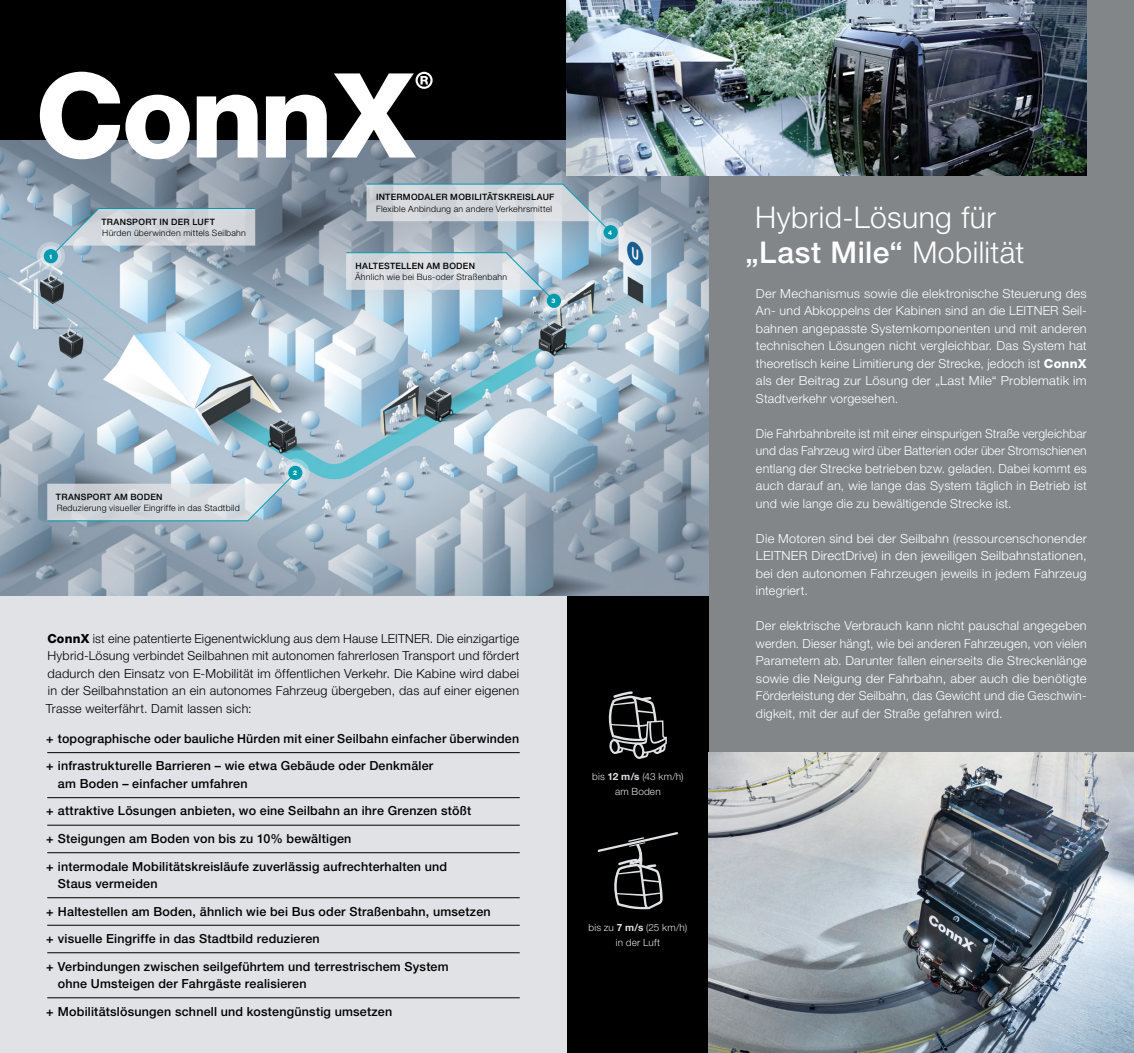
<style>
.page{position:relative;width:1134px;height:1053px;background:#fff}
.page>*{position:absolute;margin:0;border:0;box-sizing:border-box;transform-origin:0 0}
.t1{font:500 30px "Helvetica Neue LT";letter-spacing:.02em;color:#fff}
.t2{font:300 30px "Helvetica Neue LT";letter-spacing:.015em;color:#fff}
.t3{font:300 12.5px/17.5px "Helvetica Neue LT";letter-spacing:.015em;color:#fff;text-align:justify}
.t4{font:500 12.5px/17.5px "Helvetica Neue LT";letter-spacing:.02em;color:#000}
.t5{font:300 12.5px/17.5px "Helvetica Neue LT";letter-spacing:.015em;color:#000;text-align:justify}
.t6{font:300 12.5px/17.5px "Helvetica Neue LT";letter-spacing:.015em;color:#fff;text-align:justify;scale:1.04 1}
.t7{font:300 10px/15px "Helvetica Neue LT";letter-spacing:.015em;color:#e1e2e5;text-align:center}
.t8{font:300 8.75px "Helvetica Neue LT";letter-spacing:.03em;color:#000}
.t9{font:500 8.75px "Helvetica Neue LT";letter-spacing:.03em;color:#000}
.t10{font:800 6.25px "Helvetica Neue LT";color:#fff}
.s1{font-weight:800}
.s2{font-weight:700}
.s3{font-weight:300}
</style>
<div class="page">
<div style="left:567px;top:595px;width:142px;height:457px;background:#000"></div>
<img style="left:567px;top:175px;width:142px;height:420px">
<svg style="left:0;top:0;width:567px;height:595px"></svg>
<div style="left:709px;top:0;width:425px;height:1052px;background:#828689"></div>
<div style="left:0;top:595px;width:567px;height:457px;background:#e1e2e5"></div>
<img style="left:567px;top:0;width:520px;height:175px">
<img style="left:709px;top:753px;width:425px;height:299px">
<hr style="left:47px;top:752px;width:473px;height:1px;background:#000">
<hr style="left:47px;top:797px;width:473px;height:1px;background:#000">
<hr style="left:47px;top:824px;width:473px;height:1px;background:#000">
<hr style="left:47px;top:852px;width:473px;height:1px;background:#000">
<hr style="left:47px;top:897px;width:473px;height:1px;background:#000">
<hr style="left:47px;top:924px;width:473px;height:1px;background:#000">
<hr style="left:47px;top:952px;width:473px;height:1px;background:#000">
<hr style="left:47px;top:997px;width:473px;height:1px;background:#000">
<svg style="left:37px;top:242px;width:28px;height:28px"></svg>
<svg style="left:40px;top:245px;width:21px;height:22px"></svg>
<div style="left:44px;top:249px;width:14px;height:14px;background:#009baf;border-radius:50%"></div>
<svg style="left:596px;top:218px;width:29px;height:28px"></svg>
<svg style="left:600px;top:221px;width:21px;height:22px"></svg>
<div style="left:603px;top:225px;width:15px;height:14px;background:#009baf;border-radius:50%"></div>
<svg style="left:540px;top:286px;width:28px;height:29px"></svg>
<svg style="left:543px;top:290px;width:21px;height:21px"></svg>
<div style="left:547px;top:294px;width:14px;height:14px;background:#009baf;border-radius:50%"></div>
<svg style="left:281px;top:458px;width:28px;height:29px"></svg>
<svg style="left:285px;top:462px;width:21px;height:21px"></svg>
<div style="left:288px;top:465px;width:14px;height:15px;background:#009baf;border-radius:50%"></div>
<svg style="left:55px;top:208px;width:200px;height:44px"></svg>
<svg style="left:47px;top:477px;width:244px;height:44px"></svg>
<svg style="left:366px;top:184px;width:240px;height:43px"></svg>
<svg style="left:346px;top:252px;width:203px;height:44px"></svg>
<svg style="left:608px;top:691px;width:59px;height:67px"></svg>
<svg style="left:598px;top:832px;width:80px;height:77px"></svg>
<svg style="left:40px;top:72px;width:150px;height:87px"></svg>
<svg style="left:197px;top:95px;width:61px;height:62px"></svg>
<svg style="left:266px;top:72px;width:167px;height:85px"></svg>
<p class="t10" style="left:49px;top:252px;width:5px">1</p>
<p class="t9" style="left:102px;top:216px;width:115px">TRANSPORT IN DER LUFT</p>
<p class="t8" style="left:102px;top:227px;width:145px">Hürden überwinden mittels Seilbahn</p>
<p class="t9" style="left:376px;top:192px;width:180px">INTERMODALER MOBILITÄTSKREISLAUF</p>
<p class="t8" style="left:376px;top:203px;width:178px">Flexible Anbindung an andere Verkehrsmittel</p>
<p class="t9" style="left:356px;top:261px;width:121px">HALTESTELLEN AM BODEN</p>
<p class="t8" style="left:355px;top:272px;width:154px">Ähnlich wie bei Bus-oder Straßenbahn</p>
<p class="t10" style="left:552px;top:297px;width:5px">3</p>
<p class="t10" style="left:608px;top:229px;width:5px">4</p>
<p class="t9" style="left:56px;top:492px;width:108px">TRANSPORT AM BODEN</p>
<p class="t8" style="left:57px;top:503px;width:185px">Reduzierung visueller Eingriffe in das Stadtbild</p>
<p class="t10" style="left:293px;top:469px;width:5px">2</p>
<p class="t5" style="left:46px;top:629px;width:475px"><span class="s1">ConnX</span> ist eine patentierte Eigenentwicklung aus dem Hause LEITNER. Die einzigartige Hybrid-Lösung verbindet Seilbahnen mit autonomen fahrerlosen Transport und fördert dadurch den Einsatz von E-Mobilität im öffentlichen Verkehr. Die Kabine wird dabei in der Seilbahnstation an ein autonomes Fahrzeug übergeben, das auf einer eigenen Trasse weiterfährt. Damit lassen sich:</p>
<p class="t4" style="left:46px;top:729px;width:475px">+ topographische oder bauliche Hürden mit einer Seilbahn einfacher überwinden</p>
<p class="t4" style="left:58px;top:757px;width:377px;text-indent:-12px">+ infrastrukturelle Barrieren – wie etwa Gebäude oder Denkmäler am Boden – einfacher umfahren</p>
<p class="t4" style="left:46px;top:802px;width:427px">+ attraktive Lösungen anbieten, wo eine Seilbahn an ihre Grenzen stößt</p>
<p class="t4" style="left:46px;top:829px;width:307px">+ Steigungen am Boden von bis zu 10% bewältigen</p>
<p class="t4" style="left:58px;top:857px;width:391px;text-indent:-12px">+ intermodale Mobilitätskreisläufe zuverlässig aufrechterhalten und<br>Staus vermeiden</p>
<p class="t4" style="left:46px;top:902px;width:446px">+ Haltestellen am Boden, ähnlich wie bei Bus oder Straßenbahn, umsetzen</p>
<p class="t4" style="left:46px;top:924px;width:404px;line-height:27.5px">+ visuelle Eingriffe in das Stadtbild reduzieren<br>+ Verbindungen zwischen seilgeführtem und terrestrischem System</p>
<p class="t4" style="left:58px;top:974px;width:250px">ohne Umsteigen der Fahrgäste realisieren</p>
<p class="t4" style="left:46px;top:1002px;width:348px">+ Mobilitätslösungen schnell und kostengünstig umsetzen</p>
<p class="t7" style="left:592px;top:769px;width:93px">bis <span class="s2">12 m/s</span> (43 km/h) am Boden</p>
<p class="t7" style="left:588px;top:919px;width:100px">bis zu <span class="s2">7 m/s</span> (25 km/h) in der Luft</p>
<h1 class="t2" style="left:755px;top:198px;width:242px">Hybrid-Lösung für</h1>
<h1 class="t1" style="left:745px;top:234px;width:281px">„Last Mile“ <span class="s3">Mobilität</span></h1>
<p class="t6" style="left:756px;top:284px;width:320px">Der Mechanismus sowie die elektronische Steuerung des An- und Abkoppelns der Kabinen sind an die LEITNER Seil&shy;bahnen angepasste Systemkomponenten und mit anderen technischen Lösungen nicht vergleichbar. Das System hat theoretisch keine Limitierung der Strecke, jedoch ist <span class="s1">ConnX </span>als der Beitrag zur Lösung der „Last Mile“ Problematik im Stadtverkehr vorgesehen.</p>
<p class="t3" style="left:756px;top:424px;width:332px">Die Fahrbahnbreite ist mit einer einspurigen Straße vergleichbar und das Fahrzeug wird über Batterien oder über Stromschienen entlang der Strecke betrieben bzw. geladen. Dabei kommt es auch darauf an, wie lange das System täglich in Betrieb ist und wie lange die zu bewältigende Strecke ist.</p>
<p class="t3" style="left:756px;top:529px;width:332px">Die Motoren sind bei der Seilbahn (ressourcenschonender LEITNER DirectDrive) in den jeweiligen Seilbahnstationen, bei den autonomen Fahrzeugen jeweils in jedem Fahrzeug integriert.</p>
<p class="t3" style="left:756px;top:617px;width:332px">Der elektrische Verbrauch kann nicht pauschal angegeben werden. Dieser hängt, wie bei anderen Fahrzeugen, von vielen Parametern ab. Darunter fallen einerseits die Streckenlänge sowie die Neigung der Fahrbahn, aber auch die benötigte Förderleistung der Seilbahn, das Gewicht und die Geschwin&shy;digkeit, mit der auf der Straße gefahren wird.</p>
</div>
